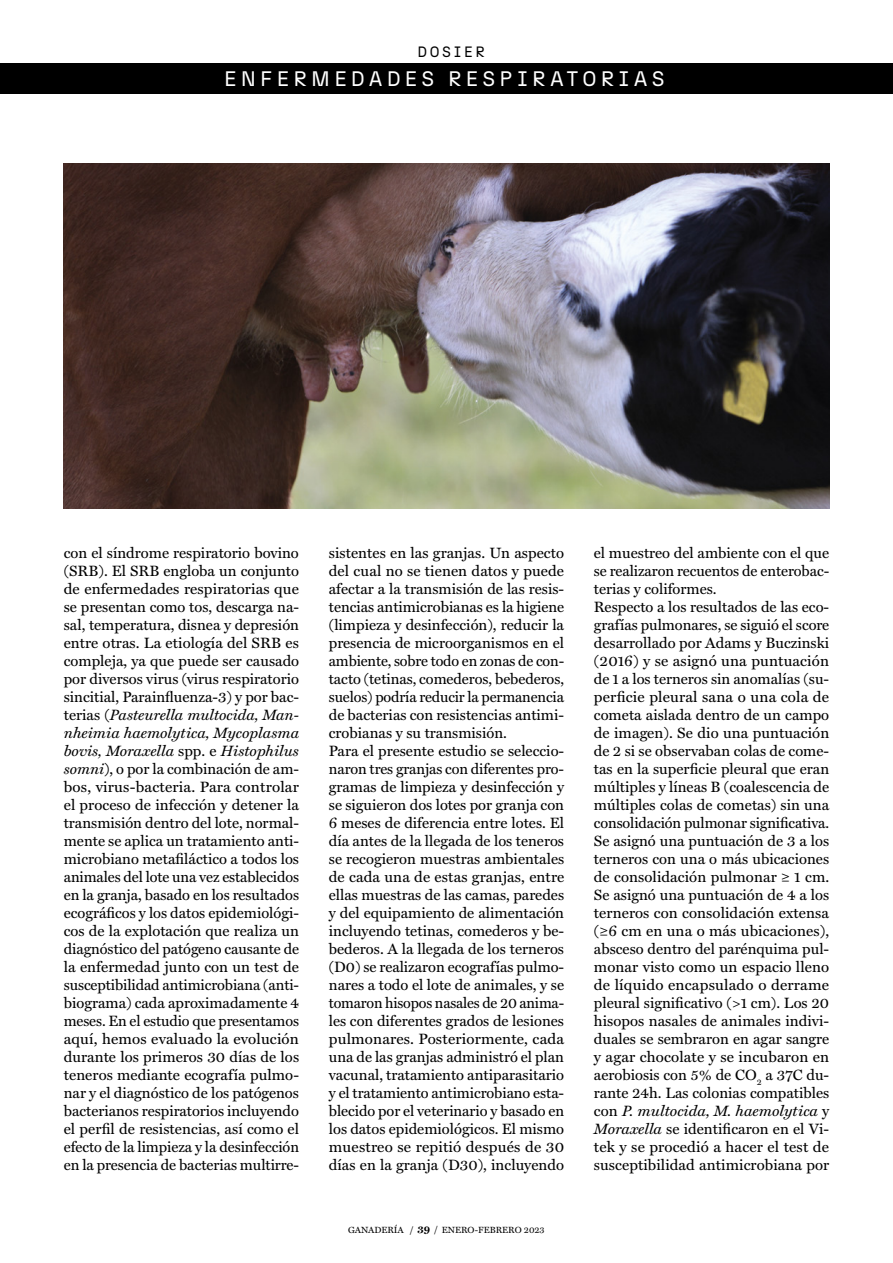
<style>
.page{position:relative;width:893px;height:1263px;background:#fff}
.page>*{position:absolute;margin:0;border:0;box-sizing:border-box;transform-origin:0 0}
.t1{font:21px "N27";letter-spacing:.2em;color:#fff}
.t2{font:15px/18px "Miller Text";color:#000}
.t3{font:15px "N27";letter-spacing:.18em;color:#000}
.t4{font:9px "Miller Text";color:#000}
.s1{font-style:italic}
.s2{font-weight:700}
.s3{font-weight:700;font-size:10.5px}
</style>
<div class="page">
<div style="left:0;top:63px;width:893px;height:31px;background:#000"></div>
<img style="left:64px;top:164px;width:765px;height:344px">
<p class="t3" style="left:417px;top:42px;width:69px">DOSIER</p>
<h1 class="t1" style="left:224px;top:66px;width:442px">ENFERMEDADES RESPIRATORIAS</h1>
<p class="t2" style="left:64px;top:543px;width:237px;text-align:justify">con el síndrome respiratorio bovino (SRB). El SRB engloba un conjunto de enfermedades respiratorias que se presentan como tos, descarga na&shy;sal, temperatura, disnea y depresión entre otras. La etiología del SRB es compleja, ya que puede ser causado por diversos virus (virus respiratorio sincitial, Parainfluenza-3) y por bac&shy;terias (<span class="s1">Pasteurella multocida, Man&shy;nheimia haemolytica, Mycoplasma bovis, Moraxella</span> spp. e <span class="s1">Histophilus somni</span>), o por la combinación de am&shy;bos, virus-bacteria. Para controlar el proceso de infección y detener la transmisión dentro del lote, normal&shy;mente se aplica un tratamiento anti&shy;microbiano metafiláctico a todos los animales del lote una vez establecidos en la granja, basado en los resultados ecográficos y los datos epidemiológi&shy;cos de la explotación que realiza un diagnóstico del patógeno causante de la enfermedad junto con un test de susceptibilidad antimicrobiana (anti&shy;biograma) cada aproximadamente 4 meses. En el estudio que presentamos aquí, hemos evaluado la evolución durante los primeros 30 días de los teneros mediante ecografía pulmo&shy;nar y el diagnóstico de los patógenos bacterianos respiratorios incluyendo el perfil de resistencias, así como el efecto de la limpieza y la desinfección en la presencia de bacterias multirre-</p>
<p class="t2" style="left:329px;top:543px;width:237px">sistentes en las granjas. Un aspecto del cual no se tienen datos y puede afectar a la transmisión de las resis&shy;tencias antimicrobianas es la higiene (limpieza y desinfección), reducir la presencia de microorganismos en el ambiente, sobre todo en zonas de con&shy;tacto (tetinas, comederos, bebederos, suelos) podría reducir la permanencia de bacterias con resistencias antimi&shy;crobianas y su transmisión.<br>Para el presente estudio se seleccio&shy;naron tres granjas con diferentes pro&shy;gramas de limpieza y desinfección y se siguieron dos lotes por granja con 6 meses de diferencia entre lotes. El día antes de la llegada de los teneros se recogieron muestras ambientales de cada una de estas granjas, entre ellas muestras de las camas, paredes y del equipamiento de alimentación incluyendo tetinas, comederos y be&shy;bederos. A la llegada de los terneros (D0) se realizaron ecografías pulmo&shy;nares a todo el lote de animales, y se tomaron hisopos nasales de 20 anima&shy;les con diferentes grados de lesiones pulmonares. Posteriormente, cada una de las granjas administró el plan vacunal, tratamiento antiparasitario y el tratamiento antimicrobiano esta&shy;blecido por el veterinario y basado en los datos epidemiológicos. El mismo muestreo se repitió después de 30 días en la granja (D30), incluyendo</p>
<p class="t2" style="left:594px;top:543px;width:237px">el muestreo del ambiente con el que se realizaron recuentos de enterobac&shy;terias y coliformes.<br>Respecto a los resultados de las eco&shy;grafías pulmonares, se siguió el score desarrollado por Adams y Buczinski (2016) y se asignó una puntuación de 1 a los terneros sin anomalías (su&shy;perficie pleural sana o una cola de cometa aislada dentro de un campo de imagen). Se dio una puntuación de 2 si se observaban colas de come&shy;tas en la superficie pleural que eran múltiples y líneas B (coalescencia de múltiples colas de cometas) sin una consolidación pulmonar significativa.<br>Se asignó una puntuación de 3 a los terneros con una o más ubicaciones de consolidación pulmonar ≥ 1 cm.<br>Se asignó una puntuación de 4 a los terneros con consolidación extensa (≥6 cm en una o más ubicaciones), absceso dentro del parénquima pul&shy;monar visto como un espacio lleno de líquido encapsulado o derrame pleural significativo (&gt;1 cm). Los 20 hisopos nasales de animales indivi&shy;duales se sembraron en agar sangre y agar chocolate y se incubaron en aerobiosis con 5% de CO<sub>2</sub> a 37C du&shy;rante 24h. Las colonias compatibles con <span class="s1">P. multocida, M. haemolytica</span> y <span class="s1">Moraxella</span> se identificaron en el Vi&shy;tek y se procedió a hacer el test de susceptibilidad antimicrobiana por</p>
<p class="t4" style="left:348px;top:1223px;width:198px">GANADERÍA <span class="s2">/</span> <span class="s3">39</span> <span class="s2">/</span> ENERO-FEBRERO 2023</p>
</div>
